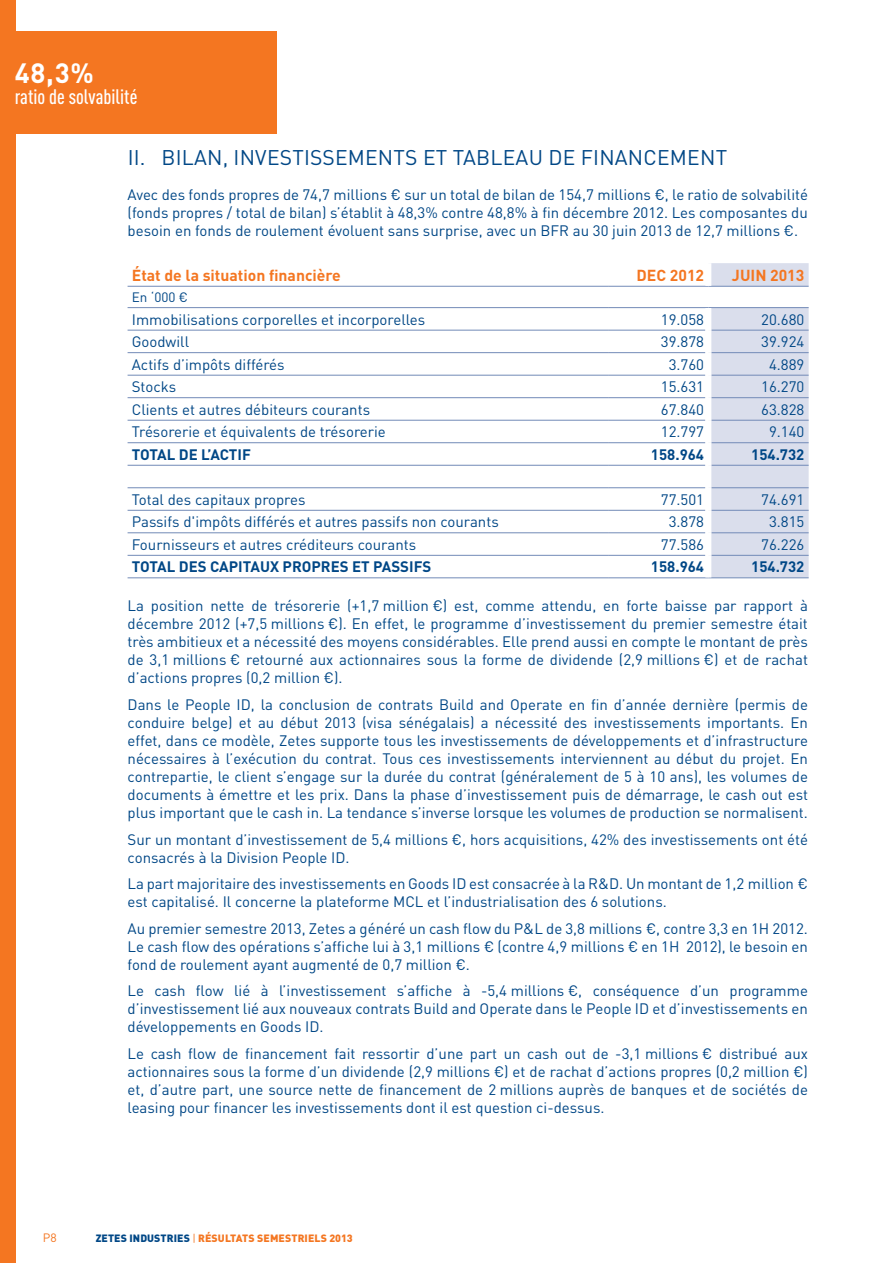
<style>
.page{position:relative;width:893px;height:1263px;background:#fff}
.page>*{position:absolute;margin:0;border:0;box-sizing:border-box;transform-origin:0 0}
.t1{font:700 27.6px "DINOT";color:#fff}
.t2{font:21px "DINOT";letter-spacing:.01em;color:#004786}
.t3{font:500 condensed 20.7px "DINOT";color:#fff}
.t4{font:700 15.75px "DINOT";color:#f47621}
.t5{font:15px/18px "DINOT";color:#004786;text-align:justify}
.t6{font:700 15px "DINOT";color:#004786}
.t7{font:13.5px "DINOT";color:#004786}
.t8{font:12px "DINOT";color:#f47621}
.t9{font:900 10.5px "DINOT";letter-spacing:.01em;color:#f47621}
.s1{color:#004786}
.s2{font-weight:400}
</style>
<div class="page">
<svg style="left:711px;top:263px;width:98px;height:314px;background:#dce0ed"></svg>
<hr style="left:708px;top:286px;width:101px;height:1px;background:#728ab7">
<hr style="left:708px;top:307px;width:101px;height:1px;background:#728ab7">
<hr style="left:711px;top:330px;width:98px;height:1px;background:#728ab7">
<hr style="left:711px;top:352px;width:98px;height:1px;background:#728ab7">
<hr style="left:711px;top:375px;width:98px;height:1px;background:#728ab7">
<hr style="left:711px;top:397px;width:98px;height:1px;background:#728ab7">
<hr style="left:711px;top:420px;width:98px;height:1px;background:#728ab7">
<hr style="left:711px;top:442px;width:98px;height:1px;background:#728ab7">
<hr style="left:711px;top:465px;width:98px;height:1px;background:#728ab7">
<hr style="left:711px;top:487px;width:98px;height:1px;background:#728ab7">
<hr style="left:711px;top:510px;width:98px;height:1px;background:#728ab7">
<hr style="left:711px;top:532px;width:98px;height:1px;background:#728ab7">
<hr style="left:711px;top:555px;width:98px;height:1px;background:#728ab7">
<hr style="left:708px;top:577px;width:101px;height:1px;background:#728ab7">
<hr style="left:608px;top:286px;width:100px;height:1px;background:#728ab7">
<hr style="left:608px;top:307px;width:100px;height:1px;background:#728ab7">
<hr style="left:608px;top:330px;width:97px;height:1px;background:#728ab7">
<hr style="left:608px;top:352px;width:97px;height:1px;background:#728ab7">
<hr style="left:608px;top:375px;width:97px;height:1px;background:#728ab7">
<hr style="left:608px;top:397px;width:97px;height:1px;background:#728ab7">
<hr style="left:608px;top:420px;width:97px;height:1px;background:#728ab7">
<hr style="left:608px;top:442px;width:97px;height:1px;background:#728ab7">
<hr style="left:608px;top:465px;width:97px;height:1px;background:#728ab7">
<hr style="left:608px;top:487px;width:97px;height:1px;background:#728ab7">
<hr style="left:608px;top:510px;width:97px;height:1px;background:#728ab7">
<hr style="left:608px;top:532px;width:97px;height:1px;background:#728ab7">
<hr style="left:608px;top:555px;width:97px;height:1px;background:#728ab7">
<hr style="left:608px;top:577px;width:100px;height:1px;background:#728ab7">
<hr style="left:128px;top:286px;width:480px;height:1px;background:#728ab7">
<hr style="left:128px;top:307px;width:480px;height:1px;background:#728ab7">
<hr style="left:128px;top:330px;width:480px;height:1px;background:#728ab7">
<hr style="left:128px;top:352px;width:480px;height:1px;background:#728ab7">
<hr style="left:128px;top:375px;width:480px;height:1px;background:#728ab7">
<hr style="left:128px;top:487px;width:480px;height:1px;background:#728ab7">
<hr style="left:128px;top:510px;width:480px;height:1px;background:#728ab7">
<hr style="left:128px;top:532px;width:480px;height:1px;background:#728ab7">
<hr style="left:128px;top:555px;width:480px;height:1px;background:#728ab7">
<hr style="left:128px;top:577px;width:480px;height:1px;background:#728ab7">
<hr style="left:128px;top:397px;width:480px;height:1px;background:#728ab7">
<hr style="left:128px;top:420px;width:480px;height:1px;background:#728ab7">
<hr style="left:128px;top:442px;width:480px;height:1px;background:#728ab7">
<hr style="left:128px;top:465px;width:480px;height:1px;background:#728ab7">
<div style="left:0;top:0;width:16px;height:1263px;background:#f47621"></div>
<div style="left:0;top:32px;width:276px;height:102px;background:#f47621"></div>
<h1 class="t1" style="left:15px;top:54px;width:81px">48,3%</h1>
<h3 class="t3" style="left:15px;top:85px;width:124px">ratio de solvabilité</h3>
<h2 class="t2" style="left:128px;top:143px;width:601px">II. BILAN, INVESTISSEMENTS ET TABLEAU DE FINANCEMENT</h2>
<p class="t5" style="left:128px;top:185px;width:682px">Avec des fonds propres de 74,7 millions € sur un total de bilan de 154,7 millions €, le ratio de solvabilité (fonds propres / total de bilan) s’établit à 48,3% contre 48,8% à fin décembre 2012. Les composantes du besoin en fonds de roulement évoluent sans surprise, avec un BFR au 30 juin 2013 de 12,7 millions €.</p>
<p class="t4" style="left:132px;top:264px;width:211px">État de la situation financière</p>
<p class="t4" style="left:637px;top:264px;width:69px">DEC 2012</p>
<p class="t4" style="left:732px;top:264px;width:74px">JUIN 2013</p>
<p class="t7" style="left:132px;top:288px;width:58px">En ‘000 €</p>
<p class="t5" style="left:132px;top:310px;width:295px">Immobilisations corporelles et incorporelles</p>
<p class="t5" style="left:661px;top:310px;width:45px">19.058</p>
<p class="t5" style="left:761px;top:310px;width:45px">20.680</p>
<p class="t5" style="left:132px;top:332px;width:59px">Goodwill</p>
<p class="t5" style="left:661px;top:332px;width:45px">39.878</p>
<p class="t5" style="left:761px;top:332px;width:45px">39.924</p>
<p class="t5" style="left:132px;top:355px;width:154px">Actifs d’impôts différés</p>
<p class="t5" style="left:669px;top:355px;width:37px">3.760</p>
<p class="t5" style="left:769px;top:355px;width:37px">4.889</p>
<p class="t5" style="left:132px;top:377px;width:46px">Stocks</p>
<p class="t5" style="left:661px;top:377px;width:45px">15.631</p>
<p class="t5" style="left:761px;top:377px;width:45px">16.270</p>
<p class="t5" style="left:132px;top:400px;width:240px">Clients et autres débiteurs courants</p>
<p class="t5" style="left:661px;top:400px;width:45px">67.840</p>
<p class="t5" style="left:761px;top:400px;width:45px">63.828</p>
<p class="t5" style="left:132px;top:422px;width:255px">Trésorerie et équivalents de trésorerie</p>
<p class="t5" style="left:661px;top:422px;width:45px">12.797</p>
<p class="t5" style="left:769px;top:422px;width:37px">9.140</p>
<p class="t6" style="left:132px;top:444px;width:121px">TOTAL DE L’ACTIF</p>
<p class="t6" style="left:651px;top:444px;width:55px">158.964</p>
<p class="t6" style="left:751px;top:444px;width:55px">154.732</p>
<p class="t5" style="left:132px;top:490px;width:175px">Total des capitaux propres</p>
<p class="t5" style="left:661px;top:490px;width:45px">77.501</p>
<p class="t5" style="left:761px;top:490px;width:45px">74.691</p>
<p class="t5" style="left:132px;top:512px;width:368px">Passifs d'impôts différés et autres passifs non courants</p>
<p class="t5" style="left:669px;top:512px;width:37px">3.878</p>
<p class="t5" style="left:769px;top:512px;width:37px">3.815</p>
<p class="t5" style="left:132px;top:535px;width:286px">Fournisseurs et autres créditeurs courants</p>
<p class="t5" style="left:661px;top:535px;width:45px">77.586</p>
<p class="t5" style="left:761px;top:535px;width:45px">76.226</p>
<p class="t6" style="left:132px;top:557px;width:301px">TOTAL DES CAPITAUX PROPRES ET PASSIFS</p>
<p class="t6" style="left:651px;top:557px;width:55px">158.964</p>
<p class="t6" style="left:751px;top:557px;width:55px">154.732</p>
<p class="t5" style="left:128px;top:596px;width:682px">La position nette de trésorerie (+1,7 million €) est, comme attendu, en forte baisse par rapport à décembre 2012 (+7,5 millions €). En effet, le programme d’investissement du premier semestre était très ambitieux et a nécessité des moyens considérables. Elle prend aussi en compte le montant de près de 3,1 millions € retourné aux actionnaires sous la forme de dividende (2,9 millions €) et de rachat d’actions propres (0,2 million €).</p>
<p class="t5" style="left:128px;top:695px;width:682px">Dans le People ID, la conclusion de contrats Build and Operate en fin d’année dernière (permis de conduire belge) et au début 2013 (visa sénégalais) a nécessité des investissements importants. En effet, dans ce modèle, Zetes supporte tous les investissements de développements et d’infrastructure nécessaires à l’exécution du contrat. Tous ces investissements interviennent au début du projet. En contrepartie, le client s’engage sur la durée du contrat (généralement de 5 à 10 ans), les volumes de documents à émettre et les prix. Dans la phase d’investissement puis de démarrage, le cash out est plus important que le cash in. La tendance s’inverse lorsque les volumes de production se normalisent.</p>
<p class="t5" style="left:128px;top:829px;width:682px">Sur un montant d’investissement de 5,4 millions €, hors acquisitions, 42% des investissements ont été consacrés à la Division People ID.</p>
<p class="t5" style="left:128px;top:874px;width:682px">La part majoritaire des investissements en Goods ID est consacrée à la R&amp;D. Un montant de 1,2 million € est capitalisé. Il concerne la plateforme MCL et l’industrialisation des 6 solutions.</p>
<p class="t5" style="left:128px;top:918px;width:682px">Au premier semestre 2013, Zetes a généré un cash flow du P&amp;L de 3,8 millions €, contre 3,3 en 1H 2012.<br>Le cash flow des opérations s’affiche lui à 3,1 millions € (contre 4,9 millions € en 1H 2012), le besoin en fond de roulement ayant augmenté de 0,7 million €.</p>
<p class="t5" style="left:128px;top:981px;width:682px">Le cash flow lié à l’investissement s’affiche à -5,4 millions €, conséquence d’un programme d’investissement lié aux nouveaux contrats Build and Operate dans le People ID et d’investissements en développements en Goods ID.</p>
<p class="t5" style="left:128px;top:1043px;width:682px">Le cash flow de financement fait ressortir d’une part un cash out de -3,1 millions € distribué aux actionnaires sous la forme d’un dividende (2,9 millions €) et de rachat d’actions propres (0,2 million €) et, d’autre part, une source nette de financement de 2 millions auprès de banques et de sociétés de leasing pour financer les investissements dont il est question ci-dessus.</p>
<p class="t8" style="left:43px;top:1229px;width:15px">p8</p>
<p class="t9" style="left:96px;top:1231px;width:258px"><span class="s1">ZETES INDUSTRIES</span> <span class="s2">|</span> RÉSULTATS SEMESTRIELS 2013</p>
</div>
